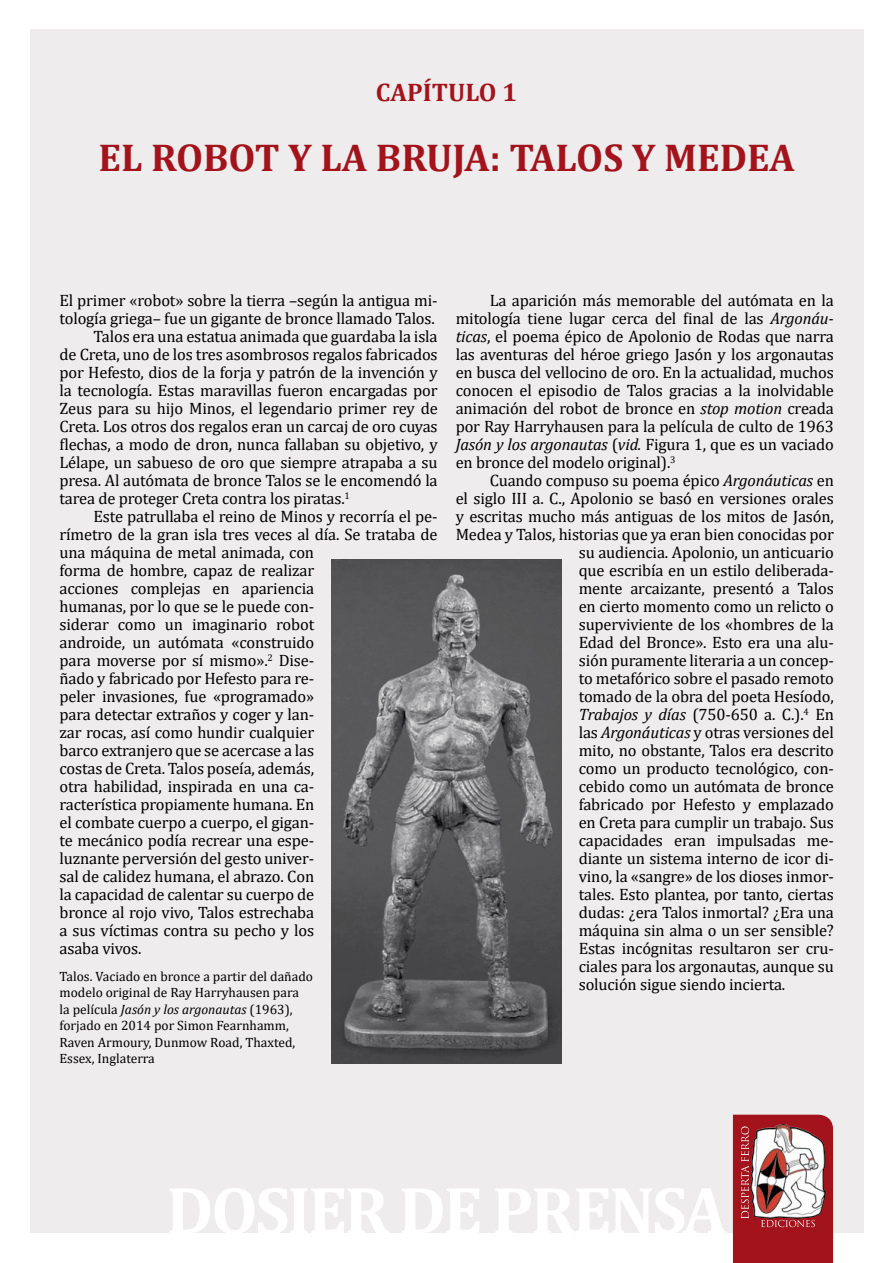
<style>
.page{position:relative;width:893px;height:1263px;background:#fff}
.page>*{position:absolute;margin:0;border:0;box-sizing:border-box;transform-origin:0 0}
.t1{font:700 39px "Cambria";color:#a3131c}
.t2{font:700 25.5px "Cambria";color:#a3131c}
.t3{font:16.5px/18px "Cambria";letter-spacing:-.01em;color:#000;text-align:justify}
.t4{font:13.5px/16.5px "Cambria";color:#000}
.s1{font-style:italic}
</style>
<div class="page">
<div style="left:30px;top:30px;width:833px;height:1203px;background:#eeecec"></div>
<svg style="left:733px;top:1115px;width:100px;height:148px;background:#b25c60"></svg>
<img style="left:331px;top:560px;width:231px;height:503px">
<h2 class="t2" style="left:376px;top:74px;width:143px">CAPÍTULO 1</h2>
<h1 class="t1" style="left:99px;top:130px;width:698px">EL ROBOT Y LA BRUJA: TALOS Y MEDEA</h1>
<p class="t3" style="left:60px;top:291px;width:380px">El primer «robot» sobre la tierra –según la antigua mi-</p>
<p class="t3" style="left:60px;top:309px;width:377px">tología griega– fue un gigante de bronce llamado Talos.</p>
<p class="t3" style="left:94px;top:327px;width:346px">Talos era una estatua animada que guardaba la isla</p>
<p class="t3" style="left:60px;top:345px;width:380px">de Creta, uno de los tres asombrosos regalos fabricados</p>
<p class="t3" style="left:60px;top:363px;width:380px">por Hefesto, dios de la forja y patrón de la invención y</p>
<p class="t3" style="left:60px;top:381px;width:380px">la tecnología. Estas maravillas fueron encargadas por</p>
<p class="t3" style="left:60px;top:399px;width:380px">Zeus para su hijo Minos, el legendario primer rey de</p>
<p class="t3" style="left:60px;top:417px;width:380px">Creta. Los otros dos regalos eran un carcaj de oro cuyas</p>
<p class="t3" style="left:60px;top:435px;width:380px">flechas, a modo de dron, nunca fallaban su objetivo, y</p>
<p class="t3" style="left:60px;top:453px;width:380px">Lélape, un sabueso de oro que siempre atrapaba a su</p>
<p class="t3" style="left:60px;top:471px;width:380px">presa. Al autómata de bronce Talos se le encomendó la</p>
<p class="t3" style="left:60px;top:489px;width:292px">tarea de proteger Creta contra los piratas.<sup>1</sup></p>
<p class="t3" style="left:94px;top:507px;width:346px">Este patrullaba el reino de Minos y recorría el pe-</p>
<p class="t3" style="left:60px;top:525px;width:380px">rímetro de la gran isla tres veces al día. Se trataba de</p>
<p class="t3" style="left:60px;top:543px;width:256px">una máquina de metal animada, con</p>
<p class="t3" style="left:60px;top:561px;width:256px">forma de hombre, capaz de realizar</p>
<p class="t3" style="left:60px;top:579px;width:256px">acciones complejas en apariencia</p>
<p class="t3" style="left:60px;top:597px;width:256px">humanas, por lo que se le puede con-</p>
<p class="t3" style="left:60px;top:615px;width:256px">siderar como un imaginario robot</p>
<p class="t3" style="left:60px;top:633px;width:256px">androide, un autómata «construido</p>
<p class="t3" style="left:60px;top:651px;width:256px">para moverse por sí mismo».<sup>2</sup> Dise-</p>
<p class="t3" style="left:60px;top:669px;width:256px">ñado y fabricado por Hefesto para re-</p>
<p class="t3" style="left:60px;top:687px;width:256px">peler invasiones, fue «programado»</p>
<p class="t3" style="left:60px;top:705px;width:256px">para detectar extraños y coger y lan-</p>
<p class="t3" style="left:60px;top:723px;width:256px">zar rocas, así como hundir cualquier</p>
<p class="t3" style="left:60px;top:741px;width:256px">barco extranjero que se acercase a las</p>
<p class="t3" style="left:60px;top:759px;width:256px">costas de Creta. Talos poseía, además,</p>
<p class="t3" style="left:60px;top:777px;width:256px">otra habilidad, inspirada en una ca-</p>
<p class="t3" style="left:60px;top:795px;width:256px">racterística propiamente humana. En</p>
<p class="t3" style="left:60px;top:813px;width:256px">el combate cuerpo a cuerpo, el gigan-</p>
<p class="t3" style="left:60px;top:831px;width:256px">te mecánico podía recrear una espe-</p>
<p class="t3" style="left:60px;top:849px;width:256px">luznante perversión del gesto univer-</p>
<p class="t3" style="left:60px;top:867px;width:256px">sal de calidez humana, el abrazo. Con</p>
<p class="t3" style="left:60px;top:885px;width:256px">la capacidad de calentar su cuerpo de</p>
<p class="t3" style="left:60px;top:903px;width:256px">bronce al rojo vivo, Talos estrechaba</p>
<p class="t3" style="left:60px;top:921px;width:256px">a sus víctimas contra su pecho y los</p>
<p class="t3" style="left:60px;top:939px;width:83px">asaba vivos.</p>
<p class="t4" style="left:60px;top:968px;width:255px">Talos. Vaciado en bronce a partir del dañado modelo original de Ray Harryhausen para<br>la película <span class="s1">Jasón y los argonautas</span> (1963), forjado en 2014 por Simon Fearnhamm, Raven Armoury, Dunmow Road, Thaxted, Essex, Inglaterra</p>
<p class="t3" style="left:456px;top:291px;width:380px;text-indent:34px">La aparición más memorable del autómata en la mitología tiene lugar cerca del final de las <span class="s1">Argonáu&shy;ticas</span>, el poema épico de Apolonio de Rodas que narra las aventuras del héroe griego Jasón y los argonautas en busca del vellocino de oro. En la actualidad, muchos conocen el episodio de Talos gracias a la inolvidable animación del robot de bronce en <span class="s1">stop motion</span> creada por Ray Harryhausen para la película de culto de 1963<br><span class="s1">Jasón y los argonautas</span> (<span class="s1">vid.</span> Figura 1, que es un vaciado en bronce del modelo original).<sup>3</sup></p>
<p class="t3" style="left:490px;top:471px;width:346px">Cuando compuso su poema épico <span class="s1">Argonáuticas</span> en</p>
<p class="t3" style="left:456px;top:489px;width:380px">el siglo III a. C., Apolonio se basó en versiones orales</p>
<p class="t3" style="left:456px;top:507px;width:380px">y escritas mucho más antiguas de los mitos de Jasón,</p>
<p class="t3" style="left:456px;top:525px;width:380px">Medea y Talos, historias que ya eran bien conocidas por</p>
<p class="t3" style="left:579px;top:543px;width:257px">su audiencia. Apolonio, un anticuario</p>
<p class="t3" style="left:579px;top:561px;width:257px">que escribía en un estilo deliberada-</p>
<p class="t3" style="left:579px;top:579px;width:257px">mente arcaizante, presentó a Talos</p>
<p class="t3" style="left:579px;top:597px;width:257px">en cierto momento como un relicto o</p>
<p class="t3" style="left:579px;top:615px;width:257px">superviviente de los «hombres de la</p>
<p class="t3" style="left:579px;top:633px;width:257px">Edad del Bronce». Esto era una alu-</p>
<p class="t3" style="left:579px;top:651px;width:257px">sión puramente literaria a un concep-</p>
<p class="t3" style="left:579px;top:669px;width:257px">to metafórico sobre el pasado remoto</p>
<p class="t3" style="left:579px;top:687px;width:257px">tomado de la obra del poeta Hesíodo,</p>
<p class="t3" style="left:579px;top:705px;width:257px"><span class="s1">Trabajos y días</span> (750-650 a. C.).<sup>4</sup> En</p>
<p class="t3" style="left:579px;top:723px;width:257px">las <span class="s1">Argonáuticas</span> y otras versiones del</p>
<p class="t3" style="left:579px;top:741px;width:257px">mito, no obstante, Talos era descrito</p>
<p class="t3" style="left:579px;top:759px;width:257px">como un producto tecnológico, con-</p>
<p class="t3" style="left:579px;top:777px;width:257px">cebido como un autómata de bronce</p>
<p class="t3" style="left:579px;top:795px;width:257px">fabricado por Hefesto y emplazado</p>
<p class="t3" style="left:579px;top:813px;width:257px">en Creta para cumplir un trabajo. Sus</p>
<p class="t3" style="left:579px;top:831px;width:257px">capacidades eran impulsadas me-</p>
<p class="t3" style="left:579px;top:849px;width:257px">diante un sistema interno de icor di-</p>
<p class="t3" style="left:579px;top:867px;width:257px">vino, la «sangre» de los dioses inmor-</p>
<p class="t3" style="left:579px;top:885px;width:257px">tales. Esto plantea, por tanto, ciertas</p>
<p class="t3" style="left:579px;top:903px;width:257px">dudas: ¿era Talos inmortal? ¿Era una</p>
<p class="t3" style="left:579px;top:921px;width:257px">máquina sin alma o un ser sensible?</p>
<p class="t3" style="left:579px;top:939px;width:257px">Estas incógnitas resultaron ser cru-</p>
<p class="t3" style="left:579px;top:957px;width:257px">ciales para los argonautas, aunque su</p>
<p class="t3" style="left:579px;top:975px;width:208px">solución sigue siendo incierta.</p>
</div>
